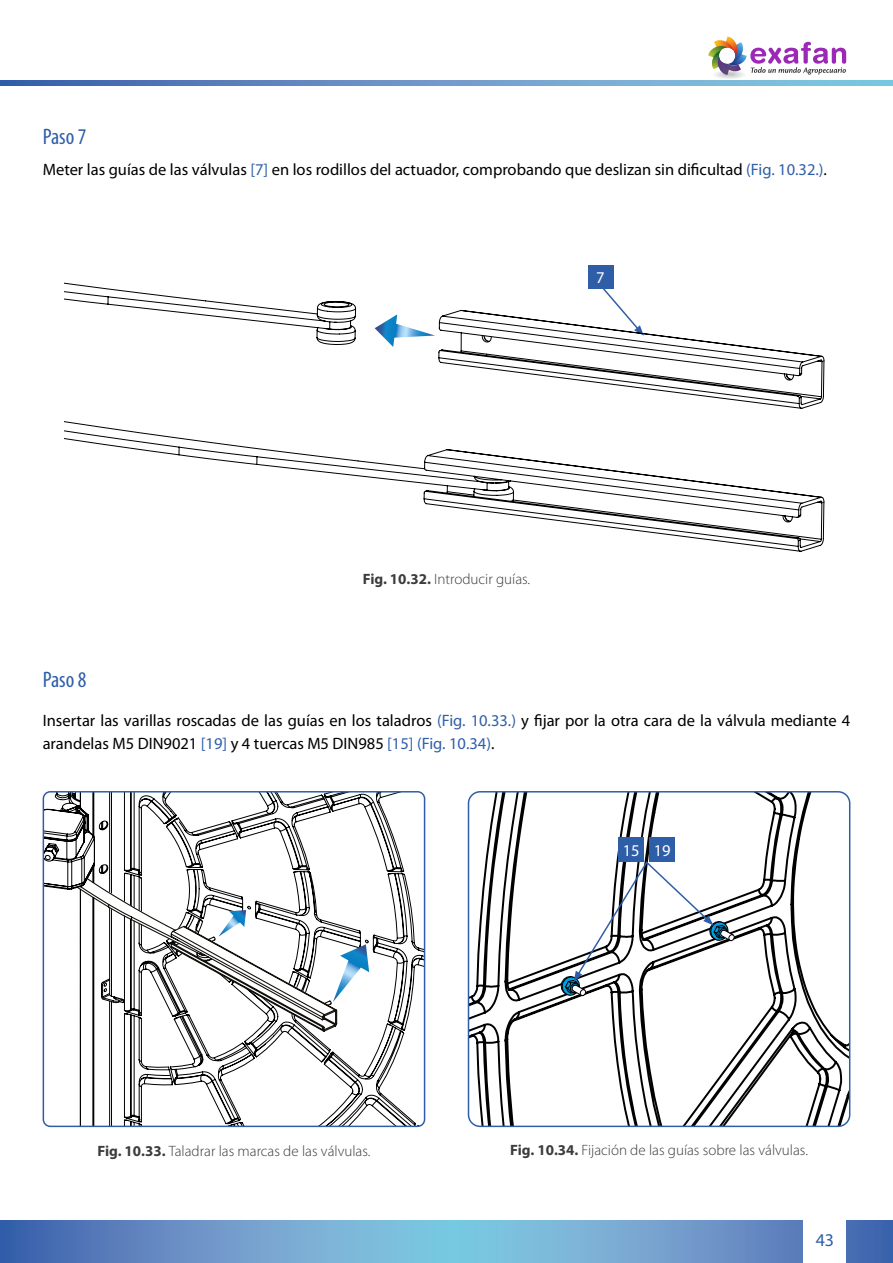
<style>
.page{position:relative;width:893px;height:1263px;background:#fff}
.page>*{position:absolute;margin:0;border:0;box-sizing:border-box;transform-origin:0 0}
.t1{font:condensed 22.5px "Myriad Pro";color:#2f5ea9}
.t2{font:18px "Myriad Pro";color:#2f5ea9}
.t3{font:16.5px/22.5px "Myriad Pro";color:#000}
.t4{font:16.5px "Myriad Pro";color:#fff}
.t5{font:300 15px "Myriad Pro";color:#3c3c3b}
.s1{color:#2f5ea9}
.s2{font-weight:700}
</style>
<div class="page">
<svg style="left:1px;top:1220px;width:892px;height:43px;background:#6b9bca"></svg>
<svg style="left:1px;top:81px;width:892px;height:4px;background:#6898c8"></svg>
<div style="left:804px;top:1218px;width:42px;height:45px;background:#fff"></div>
<hr style="left:0;top:1220px;width:1px;height:43px;background:#305da9">
<svg style="left:468px;top:792px;width:382px;height:334px"></svg>
<div style="left:468px;top:791px;width:382px;height:336px;border:2px solid #2f5ea9;border-radius:12px"></div>
<div style="left:618px;top:837px;width:26px;height:25px;background:#2f5ea9"></div>
<div style="left:649px;top:837px;width:26px;height:25px;background:#2f5ea9"></div>
<svg style="left:560px;top:860px;width:175px;height:137px"></svg>
<div style="left:588px;top:265px;width:25px;height:24px;background:#2f5ea9"></div>
<svg style="left:369px;top:792px;width:56px;height:334px"></svg>
<svg style="left:43px;top:792px;width:326px;height:334px"></svg>
<div style="left:43px;top:791px;width:382px;height:336px;border:2px solid #2f5ea9;border-radius:7px"></div>
<svg style="left:65px;top:282px;width:291px;height:63px"></svg>
<svg style="left:375px;top:284px;width:450px;height:116px"></svg>
<svg style="left:65px;top:400px;width:760px;height:152px"></svg>
<div style="left:714px;top:71px;width:31px;height:8px;background:#f8f8f8;border-radius:50%"></div>
<div style="left:716px;top:71px;width:27px;height:7px;background:#f2f2f2;border-radius:50%"></div>
<div style="left:716px;top:71px;width:26px;height:7px;background:#f0f0f0;border-radius:50%"></div>
<div style="left:717px;top:71px;width:24px;height:7px;background:#ebebeb;border-radius:50%"></div>
<div style="left:718px;top:72px;width:23px;height:6px;background:#e9e9e9;border-radius:50%"></div>
<div style="left:719px;top:72px;width:21px;height:5px;background:#e5e5e5;border-radius:50%"></div>
<div style="left:721px;top:72px;width:17px;height:5px;background:#dedede;border-radius:50%"></div>
<svg style="left:708px;top:37px;width:138px;height:39px"></svg>
<h1 class="t1" style="left:43px;top:123px;width:45px">Paso 7</h1>
<p class="t3" style="left:43px;top:158px;width:786px">Meter las guías de las válvulas <span class="s1">[7]</span> en los rodillos del actuador, comprobando que deslizan sin dificultad <span class="s1">(Fig. 10.32.)</span>.</p>
<p class="t4" style="left:596px;top:267px;width:10px">7</p>
<p class="t5" style="left:363px;top:571px;width:169px"><span class="s2">Fig. 10.32.</span> Introducir guías.</p>
<h1 class="t1" style="left:43px;top:665px;width:45px">Paso 8</h1>
<p class="t3" style="left:43px;top:709px;width:809px">Insertar las varillas roscadas de las guías en los taladros <span class="s1">(Fig. 10.33.)</span> y fijar por la otra cara de la válvula mediante 4 arandelas M5 DIN9021 <span class="s1">[19]</span> y 4 tuercas M5 DIN985 <span class="s1">[15] (Fig. 10.34)</span>.</p>
<p class="t4" style="left:623px;top:840px;width:49px">15 19</p>
<p class="t5" style="left:97px;top:1143px;width:274px"><span class="s2">Fig. 10.33.</span> Taladrar las marcas de las válvulas.</p>
<p class="t5" style="left:510px;top:1142px;width:299px"><span class="s2">Fig. 10.34.</span> Fijación de las guías sobre las válvulas.</p>
<p class="t2" style="left:816px;top:1229px;width:20px">43</p>
</div>
